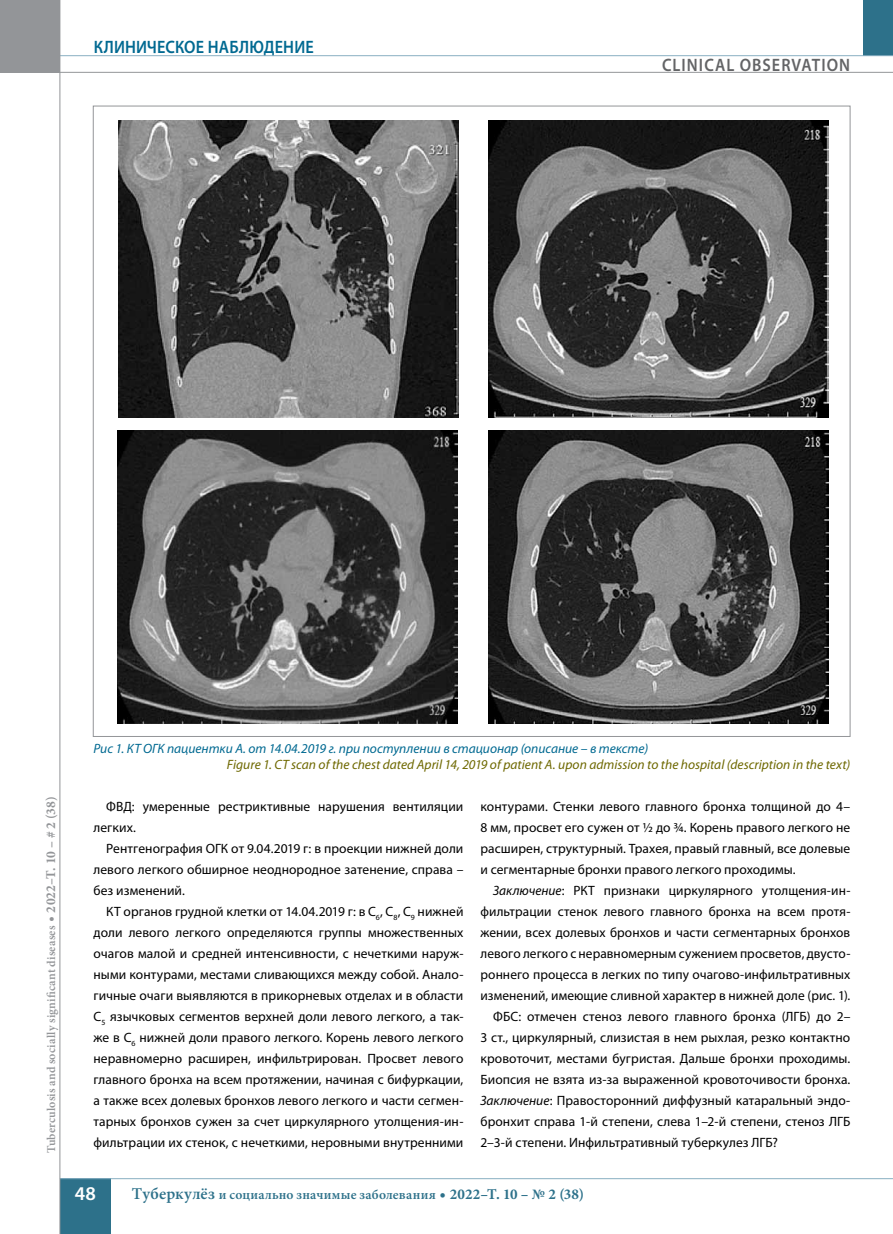
<style>
.page{position:relative;width:893px;height:1234px;background:#fff}
.page>*{position:absolute;margin:0;border:0;box-sizing:border-box;transform-origin:0 0}
.t1{font:600 19.5px "Myriad Pro";color:#fff}
.t2{font:600 18px "Myriad Pro";letter-spacing:.01em;color:#006991;scale:.9 1}
.t3{font:600 18px "Myriad Pro";letter-spacing:.065em;color:#636466;scale:.9 1}
.t4{font:13.5px/21px "Myriad Pro";letter-spacing:.005em;color:#000;text-align:justify}
.t5{font:italic 13.5px "Myriad Pro";color:#6e6800}
.t6{font:italic 13.5px "Myriad Pro";color:#006991}
.t7{font:600 13.5px "Minion Pro";letter-spacing:.02em;color:#2d718a}
.t8{font:600 12px "Minion Pro";letter-spacing:.015em;color:#939598}
.s1{font-size:15px}
.s2{font-weight:700;font-size:13.5px}
.s3{font-style:italic}
.s4{font-size:16.5px}
.s5{font-weight:700;font-size:15px}
</style>
<div class="page">
<div style="left:60px;top:1178px;width:51px;height:55px;background:#2d718a"></div>
<div style="left:0;top:0;width:60px;height:72px;background:#939598"></div>
<div style="left:863px;top:0;width:30px;height:55px;background:#2d718a"></div>
<hr style="left:60px;top:55px;width:833px;height:1px;background:#89afc2">
<hr style="left:0;top:72px;width:893px;height:1px;background:#939598">
<hr style="left:60px;top:1177px;width:833px;height:1px;background:#89afc2">
<hr style="left:60px;top:0;width:1px;height:1233px;background:#939598">
<img style="left:118px;top:120px;width:340px;height:297px">
<img style="left:118px;top:430px;width:339px;height:292px">
<img style="left:489px;top:120px;width:339px;height:297px">
<img style="left:489px;top:430px;width:339px;height:292px">
<h2 class="t2" style="left:94px;top:35px;width:246px">КЛИНИЧЕСКОЕ НАБЛЮДЕНИЕ</h2>
<h2 class="t3" style="left:662px;top:53px;width:210px">CLINICAL OBSERVATION</h2>
<p class="t6" style="left:94px;top:739px;width:556px">Рис 1. КТ ОГК пациентки А. от 14.04.2019 г. при поступлении в стационар (описание – в тексте)</p>
<p class="t5" style="left:227px;top:755px;width:625px">Figure 1. CT scan of the chest dated April 14, 2019 of patient A. upon admission to the hospital (description in the text)</p>
<p class="t8" style="left:43px;top:1152px;width:358px;rotate:-90deg">Tuberculosis and socially significant diseases <span class="s1">•</span> <span class="s2">2022–Т. 10 – # 2 (38)</span></p>
<p class="t4" style="left:94px;top:795px;width:371px;text-indent:13px">ФВД: умеренные рестриктивные нарушения вентиляции легких.</p>
<p class="t4" style="left:94px;top:837px;width:371px;text-indent:13px">Рентгенография ОГК от 9.04.2019 г: в проекции нижней доли левого легкого обширное неоднородное затенение, справа – без изменений.</p>
<p class="t4" style="left:94px;top:900px;width:371px;text-indent:13px">КТ органов грудной клетки от 14.04.2019 г: в С<sub>6</sub>, С<sub>8</sub>, С<sub>9</sub> нижней доли левого легкого определяются группы множественных очагов малой и средней интенсивности, с нечеткими наруж&shy;ными контурами, местами сливающихся между собой. Анало&shy;гичные очаги выявляются в прикорневых отделах и в области С<sub>5</sub> язычковых сегментов верхней доли левого легкого, а так&shy;же в С<sub>6</sub> нижней доли правого легкого. Корень левого легкого неравномерно расширен, инфильтрирован. Просвет левого главного бронха на всем протяжении, начиная с бифуркации, а также всех долевых бронхов левого легкого и части сегмен&shy;тарных бронхов сужен за счет циркулярного утолщения-ин&shy;фильтрации их стенок, с нечеткими, неровными внутренними</p>
<p class="t4" style="left:480px;top:795px;width:371px">контурами. Стенки левого главного бронха толщиной до 4– 8 мм, просвет его сужен от ½ до ¾. Корень правого легкого не расширен, структурный. Трахея, правый главный, все долевые и сегментарные бронхи правого легкого проходимы.</p>
<p class="t4" style="left:493px;top:879px;width:359px"><span class="s3">Заключение</span>: РКТ признаки циркулярного утолщения-ин-</p>
<p class="t4" style="left:480px;top:900px;width:371px">фильтрации стенок левого главного бронха на всем протя-</p>
<p class="t4" style="left:480px;top:921px;width:371px">жении, всех долевых бронхов и части сегментарных бронхов</p>
<p class="t4" style="left:480px;top:942px;width:371px">левого легкого с неравномерным сужением просветов, двусто-</p>
<p class="t4" style="left:480px;top:963px;width:371px">роннего процесса в легких по типу очагово-инфильтративных</p>
<p class="t4" style="left:480px;top:984px;width:371px">изменений, имеющие сливной характер в нижней доле (рис. 1).</p>
<p class="t4" style="left:493px;top:1005px;width:359px">ФБС: отмечен стеноз левого главного бронха (ЛГБ) до 2–</p>
<p class="t4" style="left:480px;top:1026px;width:371px">3 ст., циркулярный, слизистая в нем рыхлая, резко контактно</p>
<p class="t4" style="left:480px;top:1047px;width:371px">кровоточит, местами бугристая. Дальше бронхи проходимы.</p>
<p class="t4" style="left:480px;top:1068px;width:371px">Биопсия не взята из-за выраженной кровоточивости бронха.</p>
<p class="t4" style="left:480px;top:1089px;width:371px"><span class="s3">Заключение</span>: Правосторонний диффузный катаральный эндо-</p>
<p class="t4" style="left:480px;top:1110px;width:371px">бронхит справа 1-й степени, слева 1–2-й степени, стеноз ЛГБ</p>
<p class="t4" style="left:480px;top:1131px;width:299px">2–3-й степени. Инфильтративный туберкулез ЛГБ?</p>
<h1 class="t1" style="left:75px;top:1180px;width:23px">48</h1>
<p class="t7" style="left:132px;top:1185px;width:454px"><span class="s4">Туберкулёз</span> и социально значимые заболевания <span class="s4">•</span> <span class="s5">2022–Т. 10 – № 2 (38)</span></p>
</div>
